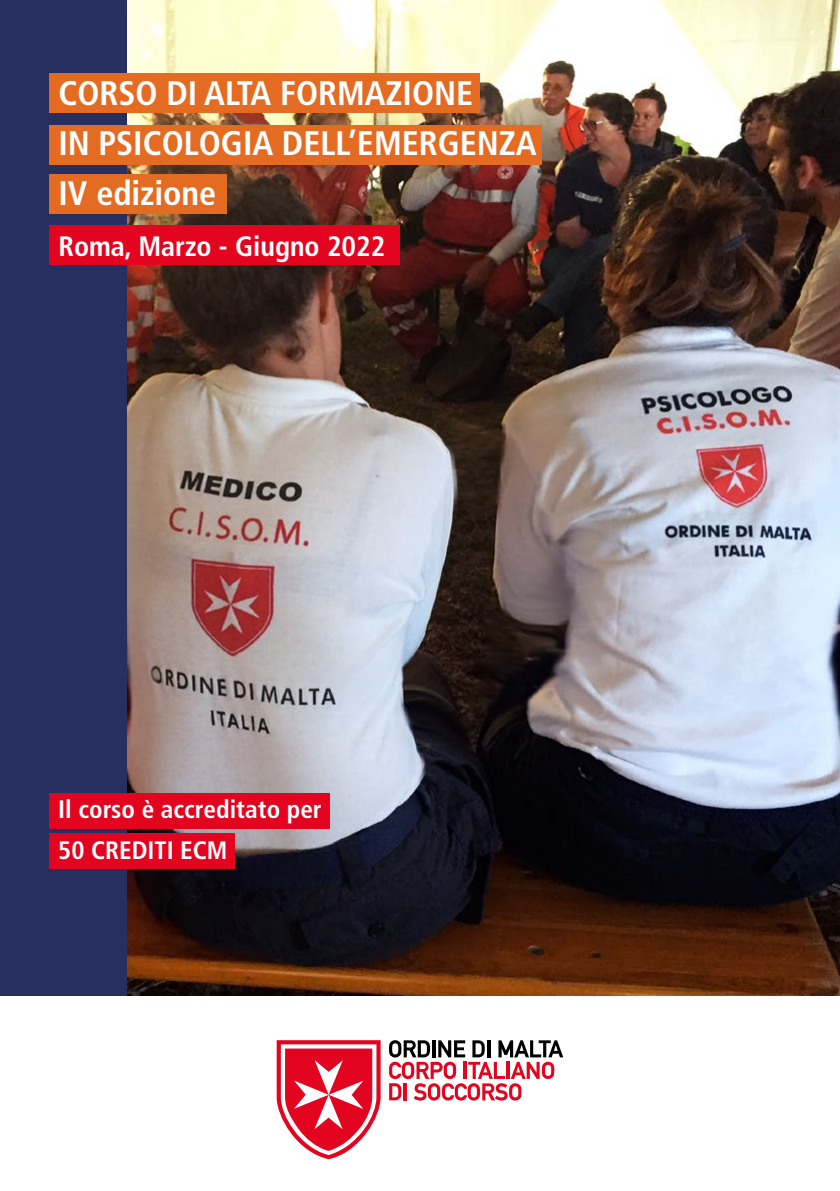
<style>
.page{position:relative;width:840px;height:1191px;background:#fff}
.page>*{position:absolute;margin:0;border:0;box-sizing:border-box;transform-origin:0 0}
.t1{font:700 condensed 34px/50.2px "Frutiger";color:#fff}
.t2{font:700 condensed 28px "Frutiger";color:#fff}
.t3{font:700 condensed 25.2px/41.4px "Frutiger";color:#fff}
</style>
<div class="page">
<img style="left:127px;top:0;width:712px;height:996px">
<div style="left:0;top:0;width:127px;height:997px;background:#262f60"></div>
<div style="left:49px;top:174px;width:178px;height:40px;background:#e46c22"></div>
<div style="left:49px;top:226px;width:351px;height:39px;background:#e30520"></div>
<div style="left:49px;top:125px;width:492px;height:39px;background:#e46c22"></div>
<div style="left:49px;top:74px;width:430px;height:39px;background:#e46c22"></div>
<svg style="left:389px;top:1040px;width:174px;height:60px"></svg>
<svg style="left:276px;top:1040px;width:104px;height:119px"></svg>
<div style="left:49px;top:834px;width:185px;height:35px;background:#e30520"></div>
<div style="left:49px;top:793px;width:281px;height:35px;background:#e30520"></div>
<p class="t1" style="left:58px;top:68px;width:479px">CORSO DI ALTA FORMAZIONE<br>IN PSICOLOGIA DELL’EMERGENZA<br>IV edizione</p>
<p class="t2" style="left:58px;top:229px;width:328px">Roma, Marzo - Giugno 2022</p>
<p class="t3" style="left:58px;top:788px;width:265px">Il corso è accreditato per<br>50 CREDITI ECM</p>
</div>
